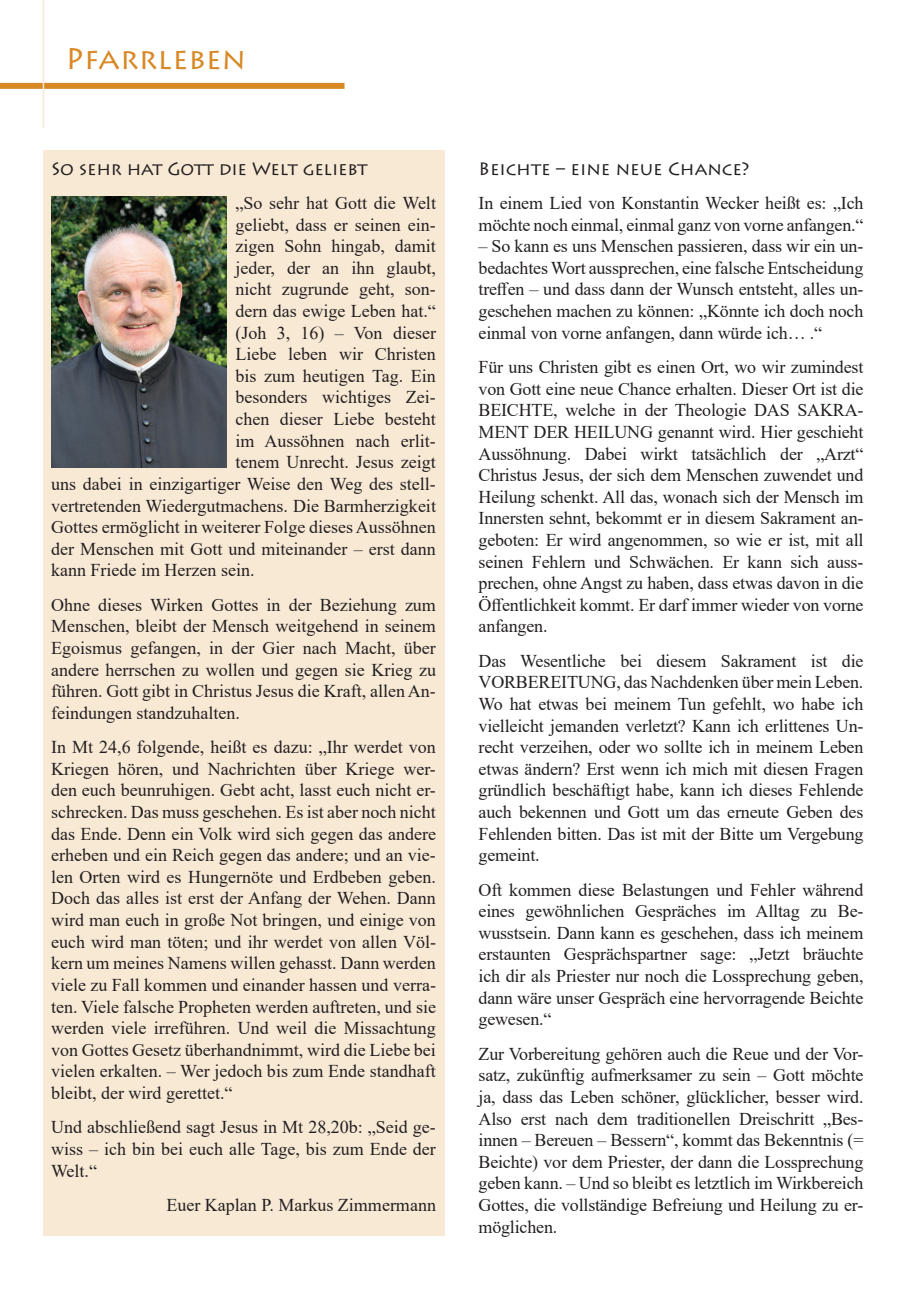
<style>
.page{position:relative;width:906px;height:1289px;background:#fff}
.page>*{position:absolute;margin:0;border:0;box-sizing:border-box;transform-origin:0 0}
.t1{font:30px "Lithos Pro";letter-spacing:.005em;color:#d88825}
.t2{font:18px/21.6px "Times New Roman";color:#231f20;text-align:justify}
.t3{font:18px "Lithos Pro";letter-spacing:-.015em;color:#231f20}
</style>
<div class="page">
<div style="left:0;top:83px;width:344px;height:6px;background:#d88825"></div>
<hr style="left:43px;top:0;width:1px;height:128px;background:#f8e9d5">
<div style="left:43px;top:150px;width:401px;height:1086px;background:#f8e9d5"></div>
<img style="left:51px;top:197px;width:176px;height:271px">
<h1 class="t1" style="left:65px;top:41px;width:182px">Pfarrleben</h1>
<p class="t3" style="left:51px;top:158px;width:318px">So sehr hat Gott die Welt geliebt</p>
<p class="t2" style="left:235px;top:191px;width:202px">„So sehr hat Gott die Welt</p>
<p class="t2" style="left:235px;top:213px;width:202px">geliebt, dass er seinen ein-</p>
<p class="t2" style="left:235px;top:235px;width:202px">zigen Sohn hingab, damit</p>
<p class="t2" style="left:235px;top:256px;width:202px">jeder, der an ihn glaubt,</p>
<p class="t2" style="left:235px;top:278px;width:202px">nicht zugrunde geht, son-</p>
<p class="t2" style="left:235px;top:299px;width:202px">dern das ewige Leben hat.“</p>
<p class="t2" style="left:235px;top:321px;width:202px">(Joh 3, 16) – Von dieser</p>
<p class="t2" style="left:235px;top:343px;width:202px">Liebe leben wir Christen</p>
<p class="t2" style="left:235px;top:364px;width:202px">bis zum heutigen Tag. Ein</p>
<p class="t2" style="left:235px;top:386px;width:202px">besonders wichtiges Zei-</p>
<p class="t2" style="left:235px;top:407px;width:202px">chen dieser Liebe besteht</p>
<p class="t2" style="left:235px;top:429px;width:202px">im Aussöhnen nach erlit-</p>
<p class="t2" style="left:235px;top:451px;width:202px">tenem Unrecht. Jesus zeigt</p>
<p class="t2" style="left:51px;top:472px;width:386px">uns dabei in einzigartiger Weise den Weg des stell-</p>
<p class="t2" style="left:51px;top:494px;width:386px">vertretenden Wiedergutmachens. Die Barmherzigkeit</p>
<p class="t2" style="left:51px;top:515px;width:386px">Gottes ermöglicht in weiterer Folge dieses Aussöhnen</p>
<p class="t2" style="left:51px;top:537px;width:386px">der Menschen mit Gott und miteinander – erst dann</p>
<p class="t2" style="left:51px;top:559px;width:205px">kann Friede im Herzen sein.</p>
<p class="t2" style="left:51px;top:593px;width:386px">Ohne dieses Wirken Gottes in der Beziehung zum Menschen, bleibt der Mensch weitgehend in seinem Egoismus gefangen, in der Gier nach Macht, über andere herrschen zu wollen und gegen sie Krieg zu führen. Gott gibt in Christus Jesus die Kraft, allen An&shy;feindungen standzuhalten.</p>
<p class="t2" style="left:51px;top:735px;width:386px">In Mt 24,6 folgende, heißt es dazu: „Ihr werdet von Kriegen hören, und Nachrichten über Kriege wer&shy;den euch beunruhigen. Gebt acht, lasst euch nicht er&shy;schrecken. Das muss geschehen. Es ist aber noch nicht das Ende. Denn ein Volk wird sich gegen das andere erheben und ein Reich gegen das andere; und an vie&shy;len Orten wird es Hungernöte und Erdbeben geben.<br>Doch das alles ist erst der Anfang der Wehen. Dann wird man euch in große Not bringen, und einige von euch wird man töten; und ihr werdet von allen Völ&shy;kern um meines Namens willen gehasst. Dann werden viele zu Fall kommen und einander hassen und verra&shy;ten. Viele falsche Propheten werden auftreten, und sie werden viele irreführen. Und weil die Missachtung von Gottes Gesetz überhandnimmt, wird die Liebe bei vielen erkalten. – Wer jedoch bis zum Ende standhaft bleibt, der wird gerettet.“</p>
<p class="t2" style="left:51px;top:1115px;width:386px">Und abschließend sagt Jesus in Mt 28,20b: „Seid ge&shy;wiss – ich bin bei euch alle Tage, bis zum Ende der Welt.“</p>
<p class="t2" style="left:166px;top:1193px;width:271px">Euer Kaplan P. Markus Zimmermann</p>
<p class="t3" style="left:478px;top:158px;width:273px">Beichte – eine neue Chance?</p>
<p class="t2" style="left:478px;top:192px;width:386px">In einem Lied von Konstantin Wecker heißt es: „Ich möchte noch einmal, einmal ganz von vorne anfangen.“</p>
<p class="t2" style="left:478px;top:235px;width:386px">– So kann es uns Menschen passieren, dass wir ein un&shy;bedachtes Wort aussprechen, eine falsche Entscheidung treffen – und dass dann der Wunsch entsteht, alles un&shy;geschehen machen zu können: „Könnte ich doch noch einmal von vorne anfangen, dann würde ich… .“</p>
<p class="t2" style="left:478px;top:355px;width:386px">Für uns Christen gibt es einen Ort, wo wir zumindest von Gott eine neue Chance erhalten. Dieser Ort ist die BEICHTE, welche in der Theologie DAS SAKRA-MENT DER HEILUNG genannt wird. Hier geschieht Aussöhnung. Dabei wirkt tatsächlich der „Arzt“ Christus Jesus, der sich dem Menschen zuwendet und Heilung schenkt. All das, wonach sich der Mensch im Innersten sehnt, bekommt er in diesem Sakrament an&shy;geboten: Er wird angenommen, so wie er ist, mit all seinen Fehlern und Schwächen. Er kann sich auss&shy;prechen, ohne Angst zu haben, dass etwas davon in die Öffentlichkeit kommt. Er darf immer wieder von vorne anfangen.</p>
<p class="t2" style="left:478px;top:649px;width:386px">Das Wesentliche bei diesem Sakrament ist die VORBEREITUNG, das Nachdenken über mein Leben.<br>Wo hat etwas bei meinem Tun gefehlt, wo habe ich vielleicht jemanden verletzt? Kann ich erlittenes Un&shy;recht verzeihen, oder wo sollte ich in meinem Leben etwas ändern? Erst wenn ich mich mit diesen Fragen gründlich beschäftigt habe, kann ich dieses Fehlende auch bekennen und Gott um das erneute Geben des Fehlenden bitten. Das ist mit der Bitte um Vergebung gemeint.</p>
<p class="t2" style="left:478px;top:878px;width:386px">Oft kommen diese Belastungen und Fehler während eines gewöhnlichen Gespräches im Alltag zu Be&shy;wusstsein. Dann kann es geschehen, dass ich meinem erstaunten Gesprächspartner sage: „Jetzt bräuchte ich dir als Priester nur noch die Lossprechung geben, dann wäre unser Gespräch eine hervorragende Beichte gewesen.“</p>
<p class="t2" style="left:478px;top:1042px;width:386px">Zur Vorbereitung gehören auch die Reue und der Vor&shy;satz, zukünftig aufmerksamer zu sein – Gott möchte ja, dass das Leben schöner, glücklicher, besser wird.<br>Also erst nach dem traditionellen Dreischritt „Bes&shy;innen – Bereuen – Bessern“, kommt das Bekenntnis (= Beichte) vor dem Priester, der dann die Lossprechung geben kann. – Und so bleibt es letztlich im Wirkbereich Gottes, die vollständige Befreiung und Heilung zu er&shy;möglichen.</p>
</div>
